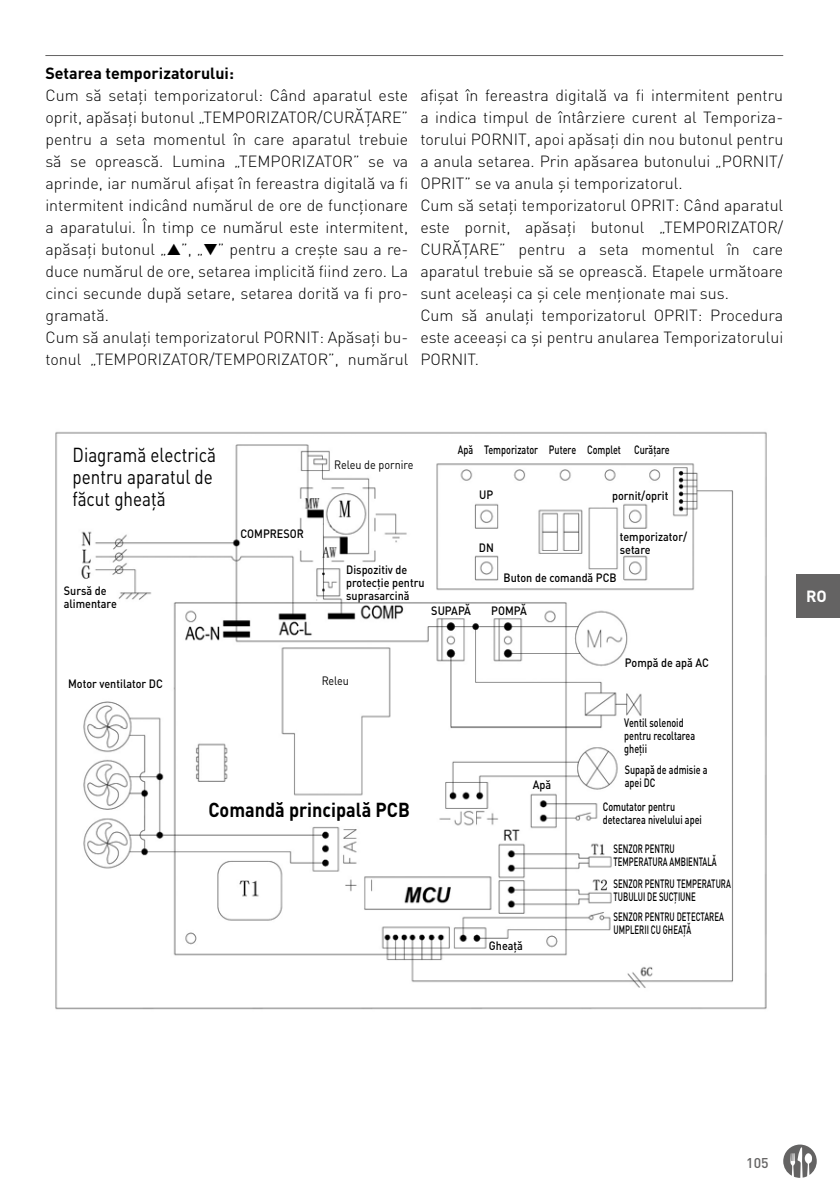
<style>
.page{position:relative;width:840px;height:1191px;background:#fff}
.page>*{position:absolute;margin:0;border:0;box-sizing:border-box;transform-origin:0 0}
.t1{font:20px/22px "DIN Pro";color:#000;scale:.85 1}
.t2{font:700 20px "DIN Pro";color:#000;scale:.9 1}
.t3{font:300 16px/22px "DIN Pro";color:#000}
.t4{font:700 16px "DIN Pro";color:#000}
.t5{font:700 16px "DIN Pro";color:#fff}
.t6{font:500 14px "DIN Pro";color:#646363}
.t7{font:500 12px/13px "DIN Pro";color:#000;scale:.9 1}
.t8{font:500 12px/13px "DIN Pro";color:#000;scale:.75 1}
.t9{font:500 12px/13px "DIN Pro";color:#000;scale:.65 1}
.t10{font:12px "DIN Pro";color:#000;scale:.9 1}
</style>
<div class="page">
<svg style="left:783px;top:1144px;width:33px;height:33px"></svg>
<div style="left:796px;top:574px;width:43px;height:43px;background:#646363"></div>
<hr style="left:45px;top:55px;width:737px;height:1px;background:#646363">
<img style="left:55px;top:431px;width:712px;height:579px">
<p class="t4" style="left:45px;top:60px;width:190px">Setarea temporizatorului:</p>
<p class="t3" style="left:45px;top:83px;width:364px">Cum să setați temporizatorul: Când aparatul este oprit, apăsați butonul „TEMPORIZATOR/CURĂȚARE” pentru a seta momentul în care aparatul trebuie să se oprească. Lumina „TEMPORIZATOR” se va aprinde, iar numărul afișat în fereastra digitală va fi intermitent indicând numărul de ore de funcționare a aparatului. În timp ce numărul este intermitent, apăsați butonul „▲”, „▼” pentru a crește sau a re&shy;duce numărul de ore, setarea implicită fiind zero. La cinci secunde după setare, setarea dorită va fi pro&shy;gramată.<br>Cum să anulați temporizatorul PORNIT: Apăsați bu&shy;tonul „TEMPORIZATOR/TEMPORIZATOR”, numărul</p>
<p class="t3" style="left:420px;top:83px;width:364px">afișat în fereastra digitală va fi intermitent pentru a indica timpul de întârziere curent al Temporiza&shy;torului PORNIT, apoi apăsați din nou butonul pentru a anula setarea. Prin apăsarea butonului „PORNIT/ OPRIT” se va anula și temporizatorul.<br>Cum să setați temporizatorul OPRIT: Când aparatul este pornit, apăsați butonul „TEMPORIZATOR/ CURĂȚARE” pentru a seta momentul în care aparatul trebuie să se oprească. Etapele următoare sunt aceleași ca și cele menționate mai sus.<br>Cum să anulați temporizatorul OPRIT: Procedura este aceeași ca și pentru anularea Temporizatorului PORNIT.</p>
<p class="t1" style="left:73px;top:442px;width:170px">Diagramă electrică pentru aparatul de făcut gheață</p>
<p class="t7" style="left:64px;top:583px;width:60px">Sursă de alimentare</p>
<p class="t7" style="left:240px;top:525px;width:72px">COMPRESOR</p>
<p class="t10" style="left:334px;top:455px;width:90px">Releu de pornire</p>
<p class="t8" style="left:457px;top:442px;width:284px">Apă Temporizator Putere Complet Curățare</p>
<p class="t7" style="left:479px;top:487px;width:17px">UP</p>
<p class="t7" style="left:611px;top:487px;width:64px">pornit/oprit</p>
<p class="t7" style="left:478px;top:539px;width:18px">DN</p>
<p class="t7" style="left:619px;top:528px;width:76px">temporizator/ setare</p>
<p class="t7" style="left:346px;top:561px;width:89px">Dispozitiv de protecție pentru suprasarcină</p>
<p class="t7" style="left:503px;top:569px;width:127px">Buton de comandă PCB</p>
<p class="t7" style="left:431px;top:603px;width:46px">SUPAPĂ</p>
<p class="t7" style="left:491px;top:603px;width:41px">POMPĂ</p>
<p class="t7" style="left:624px;top:655px;width:95px">Pompă de apă AC</p>
<p class="t7" style="left:68px;top:676px;width:107px">Motor ventilator DC</p>
<p class="t10" style="left:321px;top:671px;width:32px">Releu</p>
<p class="t2" style="left:208px;top:793px;width:225px">Comandă principală PCB</p>
<p class="t7" style="left:532px;top:777px;width:22px">Apă</p>
<p class="t7" style="left:488px;top:937px;width:39px">Gheață</p>
<p class="t8" style="left:624px;top:715px;width:96px">Ventil solenoid pentru recoltarea gheții</p>
<p class="t8" style="left:624px;top:762px;width:112px">Supapă de admisie a apei DC</p>
<p class="t8" style="left:602px;top:798px;width:134px">Comutator pentru detectarea nivelului apei</p>
<p class="t9" style="left:613px;top:840px;width:160px">SENZOR PENTRU<br>TEMPERATURA AMBIENTALĂ</p>
<p class="t9" style="left:613px;top:875px;width:182px">SENZOR PENTRU TEMPERATURA<br>TUBULUI DE SUCȚIUNE</p>
<p class="t9" style="left:613px;top:909px;width:171px">SENZOR PENTRU DETECTAREA<br>UMPLERII CU GHEAȚĂ</p>
<p class="t5" style="left:805px;top:583px;width:22px">RO</p>
<p class="t6" style="left:745px;top:1151px;width:24px">105</p>
</div>
